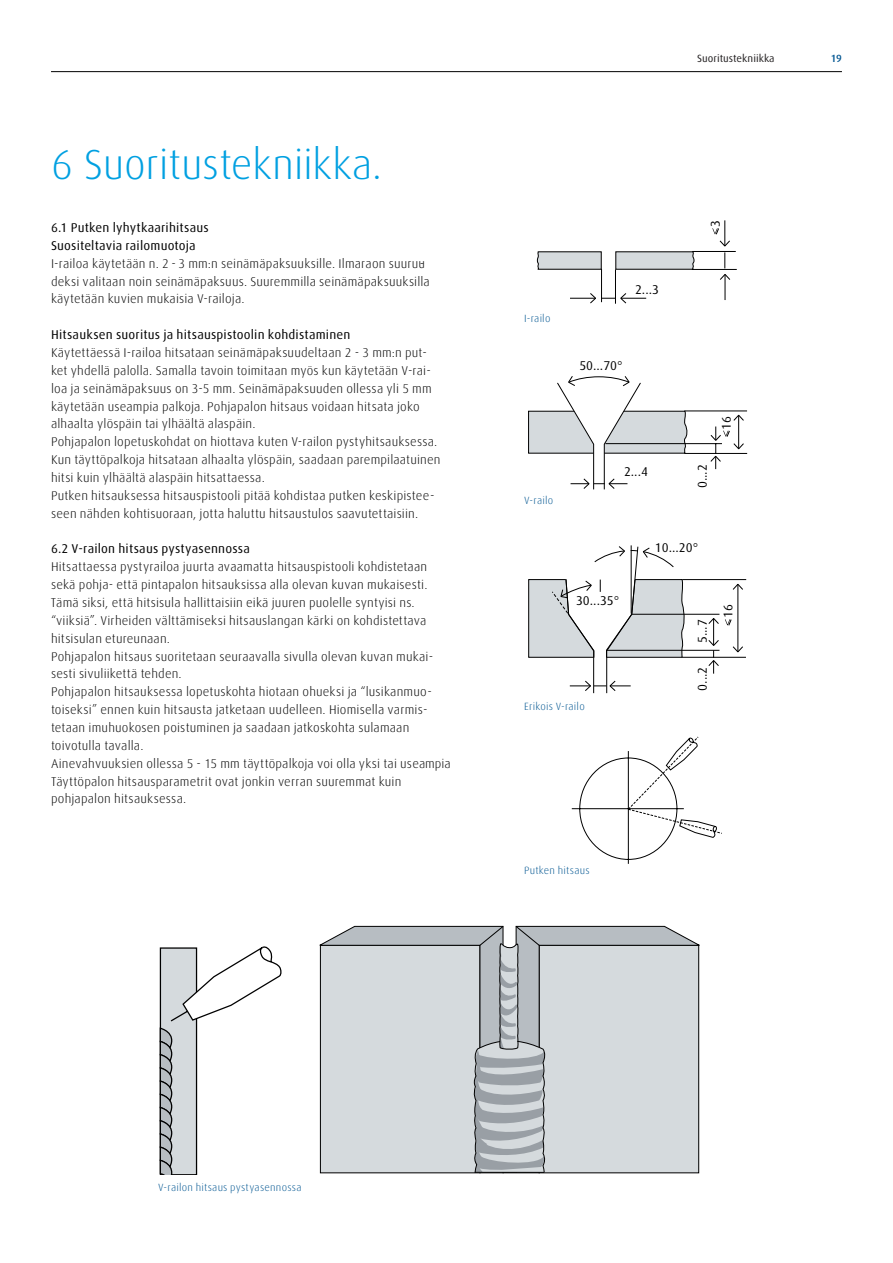
<style>
.page{position:relative;width:893px;height:1263px;background:#fff}
.page>*{position:absolute;margin:0;border:0;box-sizing:border-box;transform-origin:0 0}
.t1{font:300 42px "Linde Dax Global";letter-spacing:-.01em;color:#00a0e1}
.t2{font:300 12.75px/17.9px "Linde Dax Global";letter-spacing:.01em;color:#000}
.t3{font:12.75px/17.9px "Linde Dax Global";letter-spacing:.01em;color:#000}
.t4{font:300 10.5px "Linde Dax Global";letter-spacing:.02em;color:#005591}
.t5{font:10.5px "Linde Dax Global";color:#221f20}
.t6{font:500 10.5px "Linde Dax Global";color:#005591}
</style>
<div class="page">
<hr style="left:51px;top:71px;width:791px;height:1px;background:#000">
<svg style="left:537px;top:251px;width:65px;height:19px"></svg>
<svg style="left:615px;top:251px;width:80px;height:19px;background:#bbc0c2"></svg>
<hr style="left:615px;top:269px;width:1px;height:35px;background:#000">
<hr style="left:601px;top:269px;width:1px;height:33px;background:#000">
<hr style="left:692px;top:251px;width:44px;height:1px;background:#000">
<hr style="left:692px;top:269px;width:45px;height:1px;background:#000">
<hr style="left:684px;top:411px;width:63px;height:1px;background:#000">
<hr style="left:684px;top:453px;width:63px;height:1px;background:#000">
<hr style="left:605px;top:443px;width:117px;height:1px;background:#000">
<svg style="left:725px;top:619px;width:7px;height:7px"></svg>
<hr style="left:737px;top:585px;width:1px;height:66px;background:#000">
<hr style="left:607px;top:650px;width:112px;height:1px;background:#000">
<hr style="left:632px;top:614px;width:87px;height:1px;background:#000">
<hr style="left:682px;top:657px;width:64px;height:1px;background:#000">
<hr style="left:682px;top:579px;width:64px;height:1px;background:#000">
<svg style="left:571px;top:736px;width:151px;height:128px"></svg>
<svg style="left:528px;top:376px;width:160px;height:114px"></svg>
<svg style="left:710px;top:414px;width:35px;height:55px"></svg>
<svg style="left:570px;top:293px;width:76px;height:11px"></svg>
<svg style="left:712px;top:220px;width:19px;height:80px"></svg>
<svg style="left:528px;top:545px;width:157px;height:148px"></svg>
<svg style="left:732px;top:584px;width:11px;height:6px"></svg>
<svg style="left:708px;top:618px;width:11px;height:56px"></svg>
<svg style="left:732px;top:646px;width:11px;height:7px"></svg>
<svg style="left:159px;top:946px;width:123px;height:229px"></svg>
<svg style="left:319px;top:926px;width:153px;height:247px;background:#d2d7d9"></svg>
<svg style="left:546px;top:926px;width:154px;height:247px;background:#d0d4d7"></svg>
<svg style="left:472px;top:925px;width:74px;height:248px;background:#b2b8bc"></svg>
<h1 class="t1" style="left:51px;top:139px;width:333px">6 Suoritustekniikka.</h1>
<p class="t3" style="left:51px;top:219px;width:159px">6.1 Putken lyhytkaarihitsaus<br>Suositeltavia railomuotoja</p>
<p class="t2" style="left:51px;top:254px;width:380px">I-railoa käytetään n. 2 - 3 mm:n seinämäpaksuuksille. Ilmaraon suuruu&shy;deksi valitaan noin seinämäpaksuus. Suuremmilla seinämäpaksuuksilla käytetään kuvien mukaisia V-railoja.</p>
<p class="t3" style="left:51px;top:326px;width:301px">Hitsauksen suoritus ja hitsauspistoolin kohdistaminen</p>
<p class="t2" style="left:51px;top:344px;width:391px">Käytettäessä I-railoa hitsataan seinämäpaksuudeltaan 2 - 3 mm:n put&shy;ket yhdellä palolla. Samalla tavoin toimitaan myös kun käytetään V-rai&shy;loa ja seinämäpaksuus on 3-5 mm. Seinämäpaksuuden ollessa yli 5 mm käytetään useampia palkoja. Pohjapalon hitsaus voidaan hitsata joko alhaalta ylöspäin tai ylhäältä alaspäin.<br>Pohjapalon lopetuskohdat on hiottava kuten V-railon pystyhitsauksessa.<br>Kun täyttöpalkoja hitsataan alhaalta ylöspäin, saadaan parempilaatuinen hitsi kuin ylhäältä alaspäin hitsattaessa.<br>Putken hitsauksessa hitsauspistooli pitää kohdistaa putken keskipistee&shy;seen nähden kohtisuoraan, jotta haluttu hitsaustulos saavutettaisiin.</p>
<p class="t3" style="left:51px;top:540px;width:200px">6.2 V-railon hitsaus pystyasennossa</p>
<p class="t2" style="left:51px;top:558px;width:401px">Hitsattaessa pystyrailoa juurta avaamatta hitsauspistooli kohdistetaan sekä pohja- että pintapalon hitsauksissa alla olevan kuvan mukaisesti.<br>Tämä siksi, että hitsisula hallittaisiin eikä juuren puolelle syntyisi ns. “viiksiä”. Virheiden välttämiseksi hitsauslangan kärki on kohdistettava hitsisulan etureunaan.<br>Pohjapalon hitsaus suoritetaan seuraavalla sivulla olevan kuvan mukai&shy;sesti sivuliikettä tehden.<br>Pohjapalon hitsauksessa lopetuskohta hiotaan ohueksi ja “lusikanmuo&shy;toiseksi” ennen kuin hitsausta jatketaan uudelleen. Hiomisella varmis&shy;tetaan imuhuokosen poistuminen ja saadaan jatkoskohta sulamaan toivotulla tavalla.<br>Ainevahvuuksien ollessa 5 - 15 mm täyttöpalkoja voi olla yksi tai useampia Täyttöpalon hitsausparametrit ovat jonkin verran suuremmat kuin pohjapalon hitsauksessa.</p>
<p class="t5" style="left:697px;top:52px;width:79px">Suoritustekniikka</p>
<p class="t6" style="left:831px;top:52px;width:13px">19</p>
<p class="t4" style="left:524px;top:312px;width:28px">I-railo</p>
<p class="t4" style="left:524px;top:495px;width:31px">V-railo</p>
<p class="t3" style="left:635px;top:281px;width:25px">2...3</p>
<p class="t3" style="left:579px;top:357px;width:45px">50...70°</p>
<p class="t3" style="left:624px;top:462px;width:25px">2...4</p>
<p class="t3" style="left:707px;top:227px;width:8px;rotate:-90deg">3</p>
<p class="t3" style="left:693px;top:488px;width:25px;rotate:-90deg">0...2</p>
<p class="t3" style="left:718px;top:430px;width:15px;rotate:-90deg">16</p>
<p class="t3" style="left:576px;top:592px;width:45px">30...35°</p>
<p class="t3" style="left:655px;top:538px;width:45px">10...20°</p>
<p class="t3" style="left:689px;top:643px;width:42px;line-height:25.8px;text-align:right;rotate:-90deg">5...7 16<br>16</p>
<p class="t3" style="left:693px;top:691px;width:25px;rotate:-90deg">0...2</p>
<p class="t4" style="left:524px;top:700px;width:62px">Erikois V-railo</p>
<p class="t4" style="left:524px;top:864px;width:67px">Putken hitsaus</p>
<p class="t4" style="left:158px;top:1181px;width:145px">V-railon hitsaus pystyasennossa</p>
</div>
